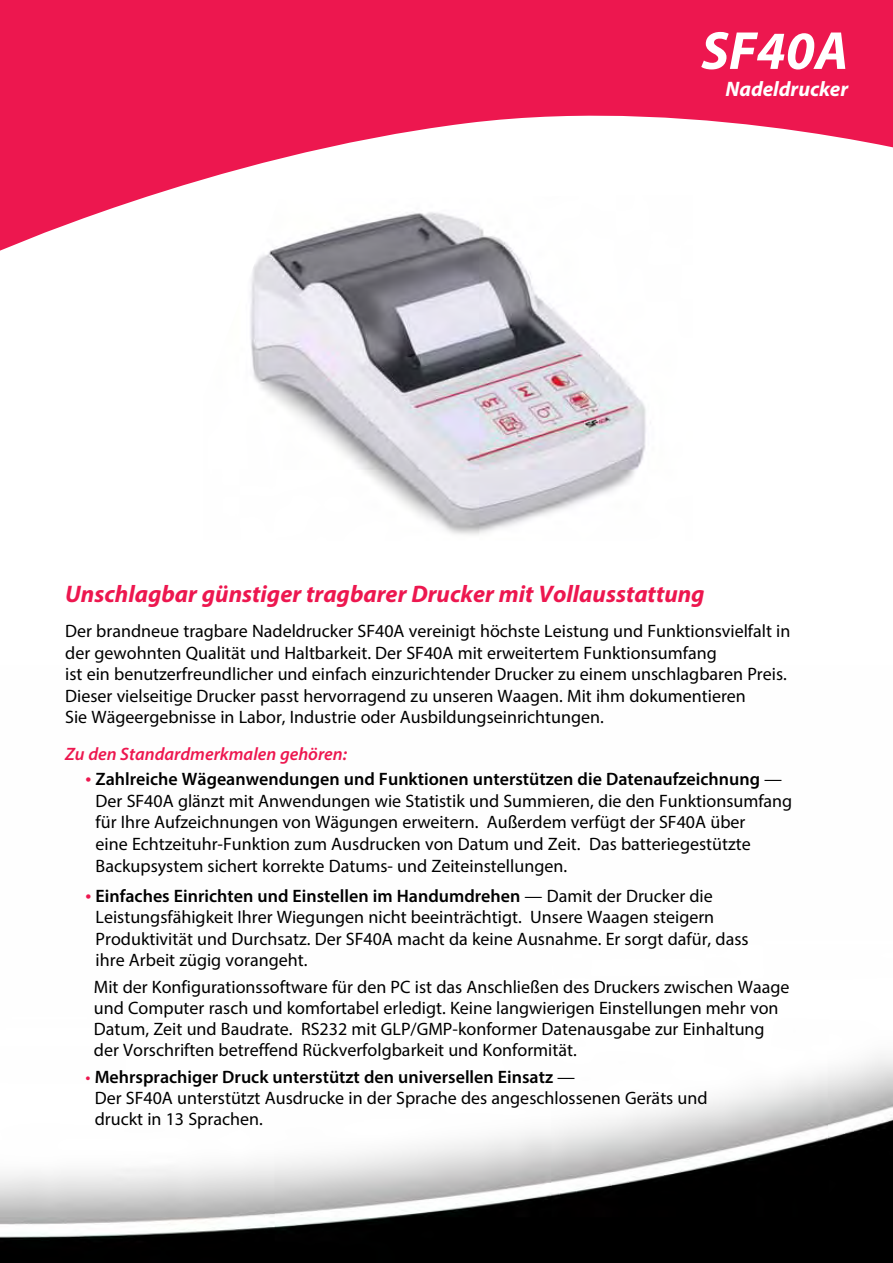
<style>
.page{position:relative;width:893px;height:1263px;background:#fff}
.page>*{position:absolute;margin:0;border:0;box-sizing:border-box;transform-origin:0 0}
.t1{font:italic 700 54px "Myriad Pro";color:#fff}
.t2{font:italic 700 24px "Myriad Pro";color:#ed174f}
.t3{font:italic 700 21px "Myriad Pro";color:#fff}
.t4{font:18px/21.6px "Myriad Pro";color:#000}
.t5{font:italic 600 18px "Myriad Pro";color:#ed174f}
.s1{font-size:21px;color:#ed174f}
.s2{font-weight:600}
.s3{color:#ed174f}
</style>
<div class="page">
<img style="left:0;top:1055px;width:893px;height:208px">
<svg style="left:0;top:0;width:893px;height:251px;fill:#ed174f"></svg>
<div style="left:51px;top:51px;width:121px;height:115px;background:#ed174f"></div>
<img style="left:203px;top:195px;width:490px;height:340px">
<h1 class="t1" style="left:701px;top:16px;width:148px">SF40A</h1>
<p class="t3" style="left:725px;top:75px;width:124px">Nadeldrucker</p>
<h2 class="t2" style="left:65px;top:579px;width:641px">Unschlagbar günstiger tragbarer Drucker mit Vollausstattung</h2>
<p class="t4" style="left:65px;top:620px;width:727px">Der brandneue tragbare Nadeldrucker SF40A vereinigt höchste Leistung und Funktionsvielfalt in der gewohnten Qualität und Haltbarkeit. Der SF40A mit erweitertem Funktionsumfang<br>ist ein benutzerfreundlicher und einfach einzurichtender Drucker zu einem unschlagbaren Preis.<br>Dieser vielseitige Drucker passt hervorragend zu unseren Waagen. Mit ihm dokumentieren<br>Sie Wägeergebnisse in Labor, Industrie oder Ausbildungseinrichtungen.</p>
<p class="t5" style="left:65px;top:742px;width:283px">Zu den Standardmerkmalen gehören:</p>
<p class="t4" style="left:96px;top:768px;width:698px;text-indent:-10px"><span class="s1">•</span> <span class="s2">Zahlreiche Wägeanwendungen und Funktionen unterstützen die Datenaufzeichnung</span> — Der SF40A glänzt mit Anwendungen wie Statistik und Summieren, die den Funktionsumfang für Ihre Aufzeichnungen von Wägungen erweitern. Außerdem verfügt der SF40A über<br>eine Echtzeituhr-Funktion zum Ausdrucken von Datum und Zeit. Das batteriegestützte Backupsystem sichert korrekte Datums- und Zeiteinstellungen.</p>
<p class="t4" style="left:96px;top:884px;width:654px;text-indent:-10px"><span class="s1">•</span> <span class="s2">Einfaches Einrichten und Einstellen im Handumdrehen</span> — Damit der Drucker die Leistungsfähigkeit Ihrer Wiegungen nicht beeinträchtigt. Unsere Waagen steigern Produktivität und Durchsatz. Der SF40A macht da keine Ausnahme. Er sorgt dafür, dass ihre Arbeit zügig vorangeht.</p>
<p class="t4" style="left:94px;top:976px;width:697px;line-height:21px">Mit der Konfigurationssoftware für den PC ist das Anschließen des Druckers zwischen Waage und Computer rasch und komfortabel erledigt. Keine langwierigen Einstellungen mehr von Datum, Zeit und Baudrate. RS232 mit GLP/GMP-konformer Datenausgabe zur Einhaltung der Vorschriften betreffend Rückverfolgbarkeit und Konformität.</p>
<p class="t4" style="left:95px;top:1066px;width:614px;line-height:21px;text-indent:-9px"><span class="s3">•</span> <span class="s2">Mehrsprachiger Druck unterstützt den universellen Einsatz</span> —<br>Der SF40A unterstützt Ausdrucke in der Sprache des angeschlossenen Geräts und druckt in 13 Sprachen.</p>
</div>
